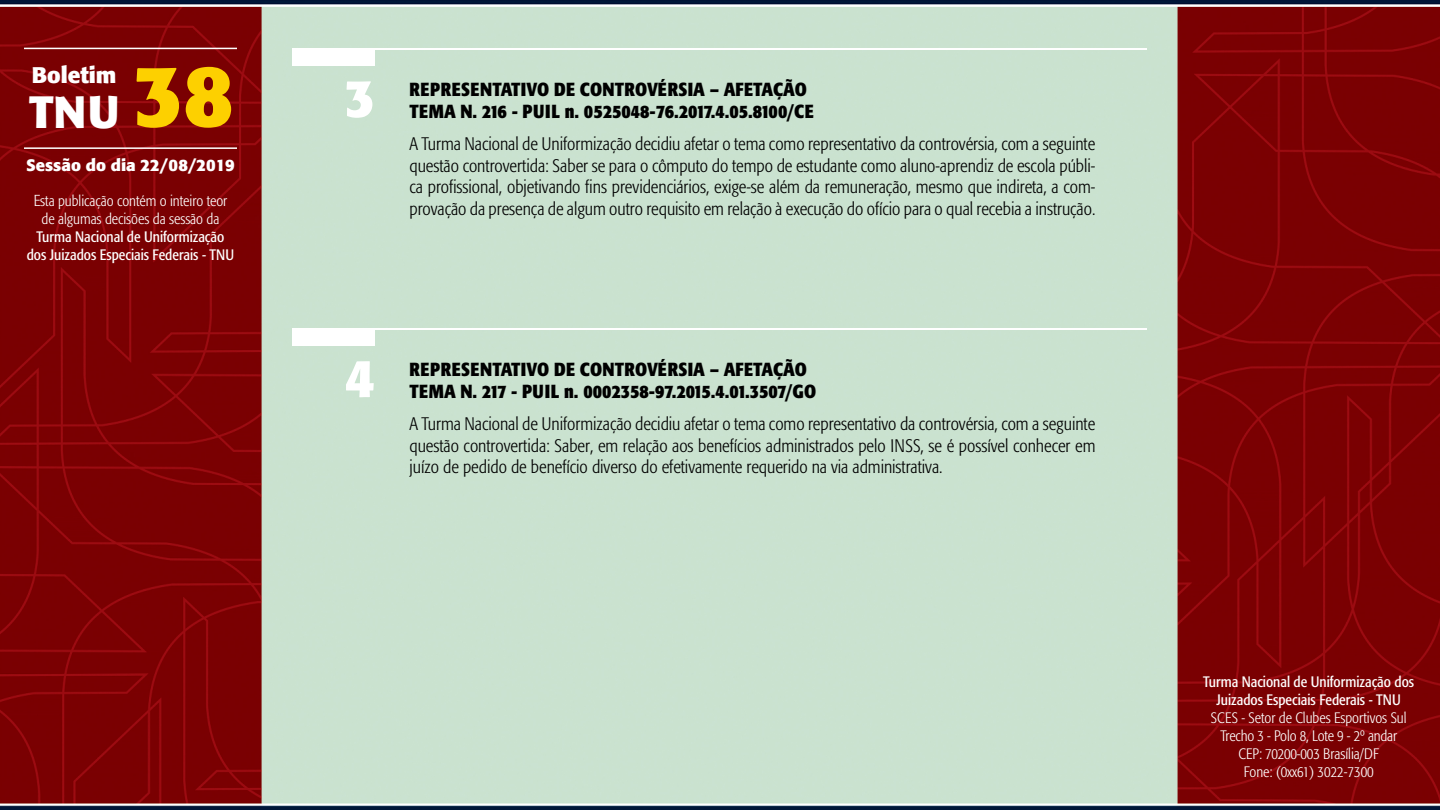
<style>
.page{position:relative;width:1440px;height:810px;background:#fff}
.page>*{position:absolute;margin:0;border:0;box-sizing:border-box;transform-origin:0 0}
.t1{font:700 52.5px "Formata";color:#fff}
.t2{font:700 45px "Formata";color:#fff}
.t3{font:700 22.5px "Formata";color:#fff}
.t4{font:700 condensed 18.75px/22.5px "Formata";color:#000}
.t5{font:300 condensed 18px/21.6px "Formata";color:#000;text-align:justify}
.t6{font:700 16.5px "Formata";color:#fff}
.t7{font:300 condensed 15px/18px "Formata";color:#fff;text-align:center}
.t8{font:condensed 15px/18px "Formata";color:#fff;text-align:center}
.s1{font-size:86.25px;color:#fdd000}
.s2{font-size:15.75px}
</style>
<div class="page">
<img style="left:0;top:0;width:1440px;height:810px">
<hr style="left:24px;top:48px;width:213px;height:1px;background:#fff">
<hr style="left:24px;top:147px;width:213px;height:2px;background:#fff">
<div style="left:292px;top:48px;width:83px;height:18px;background:#fff"></div>
<div style="left:292px;top:328px;width:83px;height:18px;background:#fff"></div>
<hr style="left:375px;top:48px;width:772px;height:2px;background:#fff">
<hr style="left:375px;top:328px;width:772px;height:2px;background:#fff">
<p class="t3" style="left:32px;top:61px;width:86px">Boletim</p>
<h2 class="t2" style="left:29px;top:84px;width:206px">TNU <span class="s1">38</span></h2>
<p class="t4" style="left:410px;top:78px;width:406px">REPRESENTATIVO DE CONTROVÉRSIA – AFETAÇÃO<br>TEMA N. 216 - PUIL n. 0525048-76.2017.4.05.8100/CE</p>
<h1 class="t1" style="left:344px;top:66px;width:32px">3</h1>
<p class="t6" style="left:26px;top:155px;width:210px">Sessão do dia 22/08/2019</p>
<p class="t7" style="left:34px;top:192px;width:195px"><span class="s2">E</span>sta publicação contém o inteiro teor de algumas decisões da sessão da</p>
<p class="t8" style="left:27px;top:227px;width:209px">Turma Nacional de Uniformização dos Juizados Especiais Federais - TNU</p>
<p class="t5" style="left:410px;top:133px;width:687px">A Turma Nacional de Uniformização decidiu afetar o tema como representativo da controvérsia, com a seguinte questão controvertida: Saber se para o cômputo do tempo de estudante como aluno-aprendiz de escola públi&shy;ca profissional, objetivando fins previdenciários, exige-se além da remuneração, mesmo que indireta, a com&shy;provação da presença de algum outro requisito em relação à execução do ofício para o qual recebia a instrução.</p>
<h1 class="t1" style="left:344px;top:346px;width:32px">4</h1>
<p class="t4" style="left:410px;top:358px;width:408px">REPRESENTATIVO DE CONTROVÉRSIA – AFETAÇÃO<br>TEMA N. 217 - PUIL n. 0002358-97.2015.4.01.3507/GO</p>
<p class="t5" style="left:410px;top:413px;width:687px">A Turma Nacional de Uniformização decidiu afetar o tema como representativo da controvérsia, com a seguinte questão controvertida: Saber, em relação aos benefícios administrados pelo INSS, se é possível conhecer em juízo de pedido de benefício diverso do efetivamente requerido na via administrativa.</p>
<p class="t8" style="left:1203px;top:672px;width:212px">Turma Nacional de Uniformização dos<br>Juizados Especiais Federais - TNU</p>
<p class="t7" style="left:1211px;top:708px;width:197px">SCES - Setor de Clubes Esportivos Sul<br>Trecho 3 - Polo 8, Lote 9 - 2º andar<br>CEP: 70200-003 Brasília/DF<br>Fone: (0xx61) 3022-7300</p>
</div>
